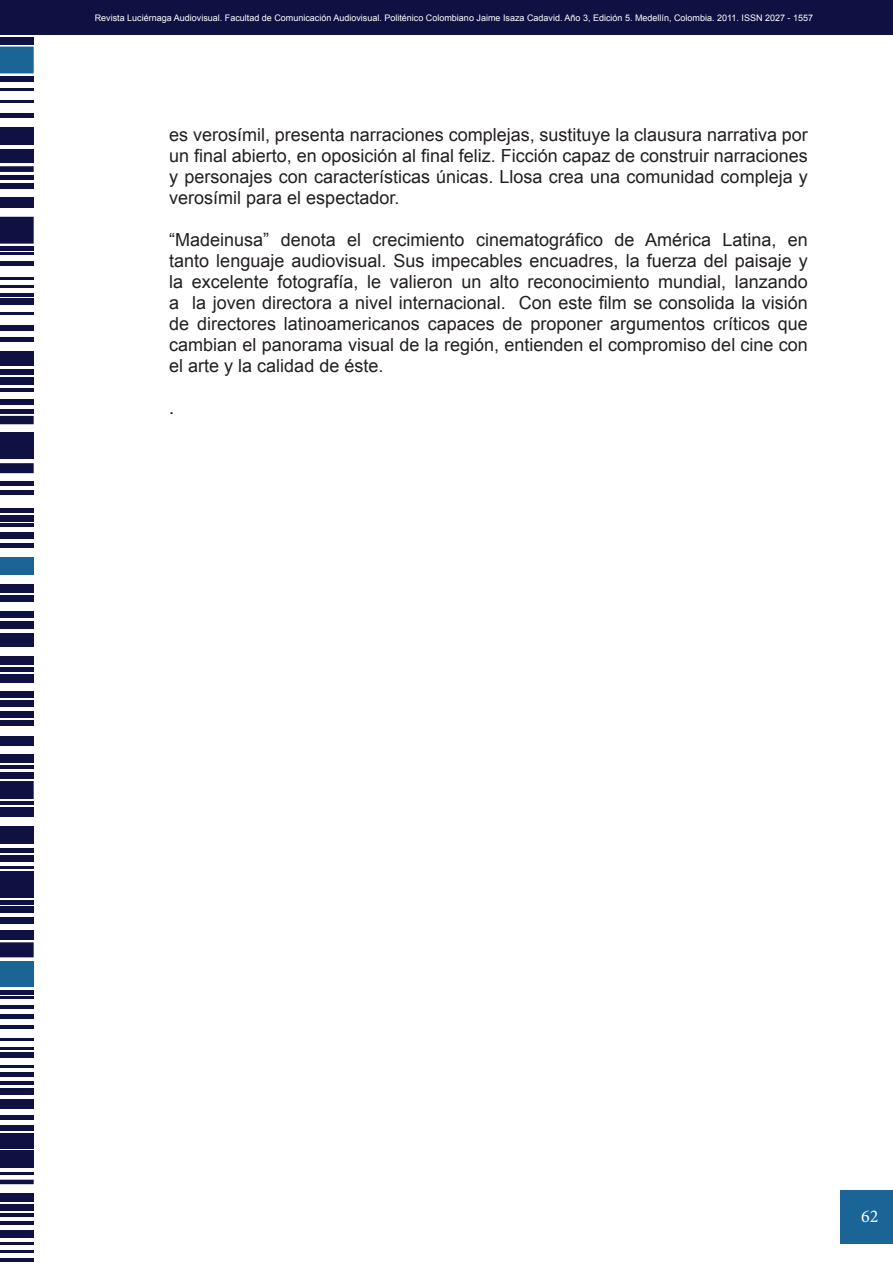
<style>
.page{position:relative;width:893px;height:1263px;background:#fff}
.page>*{position:absolute;margin:0;border:0;box-sizing:border-box;transform-origin:0 0}
.t1{font:18px/21px "Arial";color:#231f20;text-align:justify}
.t2{font:18px "Minion Pro";color:#fff}
.t3{font:18px "Arial";color:#040503}
.t4{font:9px "Arial";color:#fff}
</style>
<div class="page">
<div style="left:0;top:0;width:893px;height:34px;background:#101143"></div>
<div style="left:0;top:37px;width:34px;height:8px;background:#101143"></div>
<div style="left:0;top:47px;width:34px;height:26px;background:#1a6596"></div>
<div style="left:0;top:77px;width:34px;height:5px;background:#101143"></div>
<hr style="left:0;top:88px;width:34px;height:3px;background:#101143">
<hr style="left:0;top:100px;width:34px;height:3px;background:#101143">
<hr style="left:0;top:114px;width:34px;height:4px;background:#101143">
<div style="left:0;top:127px;width:34px;height:18px;background:#101143"></div>
<div style="left:0;top:149px;width:34px;height:14px;background:#101143"></div>
<div style="left:0;top:166px;width:34px;height:6px;background:#101143"></div>
<hr style="left:0;top:175px;width:34px;height:4px;background:#101143">
<div style="left:0;top:183px;width:34px;height:5px;background:#101143"></div>
<div style="left:0;top:197px;width:34px;height:11px;background:#101143"></div>
<div style="left:0;top:217px;width:34px;height:27px;background:#101143"></div>
<div style="left:0;top:246px;width:34px;height:5px;background:#101143"></div>
<hr style="left:0;top:252px;width:34px;height:3px;background:#101143">
<hr style="left:0;top:262px;width:34px;height:4px;background:#101143">
<hr style="left:0;top:277px;width:34px;height:2px;background:#101143">
<hr style="left:0;top:285px;width:34px;height:3px;background:#101143">
<hr style="left:0;top:293px;width:34px;height:3px;background:#101143">
<div style="left:0;top:298px;width:34px;height:6px;background:#101143"></div>
<hr style="left:0;top:313px;width:34px;height:2px;background:#101143">
<div style="left:0;top:326px;width:34px;height:5px;background:#101143"></div>
<hr style="left:0;top:338px;width:34px;height:4px;background:#101143">
<div style="left:0;top:351px;width:34px;height:14px;background:#101143"></div>
<div style="left:0;top:369px;width:34px;height:6px;background:#101143"></div>
<div style="left:0;top:378px;width:34px;height:7px;background:#101143"></div>
<hr style="left:0;top:388px;width:34px;height:3px;background:#101143">
<div style="left:0;top:399px;width:34px;height:6px;background:#101143"></div>
<div style="left:0;top:409px;width:34px;height:5px;background:#101143"></div>
<svg style="left:0;top:416px;width:34px;height:8px"></svg>
<div style="left:0;top:432px;width:34px;height:27px;background:#101143"></div>
<svg style="left:0;top:463px;width:34px;height:10px"></svg>
<hr style="left:0;top:481px;width:34px;height:4px;background:#101143">
<hr style="left:0;top:490px;width:34px;height:4px;background:#101143">
<hr style="left:0;top:508px;width:34px;height:4px;background:#101143">
<div style="left:0;top:515px;width:34px;height:6px;background:#101143"></div>
<hr style="left:0;top:523px;width:34px;height:4px;background:#101143">
<div style="left:0;top:533px;width:34px;height:6px;background:#101143"></div>
<hr style="left:0;top:544px;width:34px;height:4px;background:#101143">
<div style="left:0;top:557px;width:34px;height:18px;background:#1a6596"></div>
<div style="left:0;top:584px;width:34px;height:9px;background:#101143"></div>
<div style="left:0;top:596px;width:34px;height:6px;background:#101143"></div>
<div style="left:0;top:611px;width:34px;height:6px;background:#101143"></div>
<div style="left:0;top:621px;width:34px;height:8px;background:#101143"></div>
<div style="left:0;top:633px;width:34px;height:14px;background:#101143"></div>
<div style="left:0;top:656px;width:34px;height:8px;background:#101143"></div>
<div style="left:0;top:667px;width:34px;height:5px;background:#101143"></div>
<div style="left:0;top:674px;width:34px;height:8px;background:#101143"></div>
<div style="left:0;top:691px;width:34px;height:7px;background:#101143"></div>
<div style="left:0;top:700px;width:34px;height:7px;background:#101143"></div>
<div style="left:0;top:711px;width:34px;height:7px;background:#101143"></div>
<div style="left:0;top:720px;width:34px;height:5px;background:#101143"></div>
<div style="left:0;top:736px;width:34px;height:9px;background:#101143"></div>
<div style="left:0;top:754px;width:34px;height:9px;background:#101143"></div>
<hr style="left:0;top:765px;width:34px;height:4px;background:#101143">
<div style="left:0;top:772px;width:34px;height:6px;background:#101143"></div>
<div style="left:0;top:781px;width:34px;height:18px;background:#101143"></div>
<hr style="left:0;top:801px;width:34px;height:3px;background:#101143">
<div style="left:0;top:808px;width:34px;height:9px;background:#101143"></div>
<div style="left:0;top:826px;width:34px;height:18px;background:#101143"></div>
<div style="left:0;top:848px;width:34px;height:5px;background:#101143"></div>
<div style="left:0;top:855px;width:34px;height:6px;background:#101143"></div>
<hr style="left:0;top:866px;width:34px;height:2px;background:#101143">
<div style="left:0;top:871px;width:34px;height:26px;background:#101143"></div>
<div style="left:0;top:900px;width:34px;height:5px;background:#101143"></div>
<div style="left:0;top:906px;width:34px;height:7px;background:#101143"></div>
<div style="left:0;top:917px;width:34px;height:7px;background:#101143"></div>
<div style="left:0;top:930px;width:34px;height:10px;background:#101143"></div>
<div style="left:0;top:942px;width:34px;height:15px;background:#101143"></div>
<div style="left:0;top:962px;width:34px;height:25px;background:#1a6596"></div>
<hr style="left:0;top:990px;width:34px;height:4px;background:#101143">
<hr style="left:0;top:996px;width:34px;height:2px;background:#101143">
<hr style="left:0;top:1005px;width:34px;height:3px;background:#101143">
<hr style="left:0;top:1014px;width:34px;height:4px;background:#101143">
<hr style="left:0;top:1026px;width:34px;height:3px;background:#101143">
<hr style="left:0;top:1038px;width:34px;height:3px;background:#101143">
<hr style="left:0;top:1047px;width:34px;height:3px;background:#101143">
<div style="left:0;top:1052px;width:34px;height:5px;background:#101143"></div>
<hr style="left:0;top:1065px;width:34px;height:3px;background:#101143">
<hr style="left:0;top:1072px;width:34px;height:4px;background:#101143">
<hr style="left:0;top:1081px;width:34px;height:3px;background:#101143">
<div style="left:0;top:1088px;width:34px;height:6px;background:#101143"></div>
<div style="left:0;top:1099px;width:34px;height:10px;background:#101143"></div>
<hr style="left:0;top:1115px;width:34px;height:4px;background:#101143">
<div style="left:0;top:1125px;width:34px;height:5px;background:#101143"></div>
<div style="left:0;top:1133px;width:34px;height:15px;background:#101143"></div>
<div style="left:0;top:1150px;width:34px;height:18px;background:#101143"></div>
<hr style="left:0;top:1173px;width:34px;height:2px;background:#101143">
<hr style="left:0;top:1180px;width:34px;height:4px;background:#101143">
<div style="left:0;top:1193px;width:34px;height:9px;background:#101143"></div>
<div style="left:0;top:1205px;width:34px;height:6px;background:#101143"></div>
<hr style="left:0;top:1213px;width:34px;height:3px;background:#101143">
<hr style="left:0;top:1221px;width:34px;height:4px;background:#101143">
<div style="left:0;top:1230px;width:34px;height:8px;background:#101143"></div>
<hr style="left:0;top:1242px;width:34px;height:2px;background:#101143">
<hr style="left:0;top:1250px;width:34px;height:3px;background:#101143">
<hr style="left:0;top:1258px;width:34px;height:3px;background:#101143">
<div style="left:840px;top:1189px;width:53px;height:54px;background:#1a6596"></div>
<p class="t4" style="left:95px;top:12px;width:720px">Revista Luciérnaga Audiovisual. Facultad de Comunicación Audiovisual. Politénico Colombiano Jaime Isaza Cadavid. Año 3, Edición 5. Medellín, Colombia. 2011. ISSN 2027 - 1557</p>
<p class="t1" style="left:169px;top:125px;width:640px">es verosímil, presenta narraciones complejas, sustituye la clausura narrativa por un final abierto, en oposición al final feliz. Ficción capaz de construir narraciones y personajes con características únicas. Llosa crea una comunidad compleja y verosímil para el espectador.</p>
<p class="t1" style="left:169px;top:230px;width:640px">“Madeinusa” denota el crecimiento cinematográfico de América Latina, en tanto lenguaje audiovisual. Sus impecables encuadres, la fuerza del paisaje y la excelente fotografía, le valieron un alto reconocimiento mundial, lanzando a la joven directora a nivel internacional. Con este film se consolida la visión de directores latinoamericanos capaces de proponer argumentos críticos que cambian el panorama visual de la región, entienden el compromiso del cine con el arte y la calidad de éste.</p>
<p class="t3" style="left:169px;top:396px;width:7px">.</p>
<p class="t2" style="left:861px;top:1204px;width:19px">62</p>
</div>
